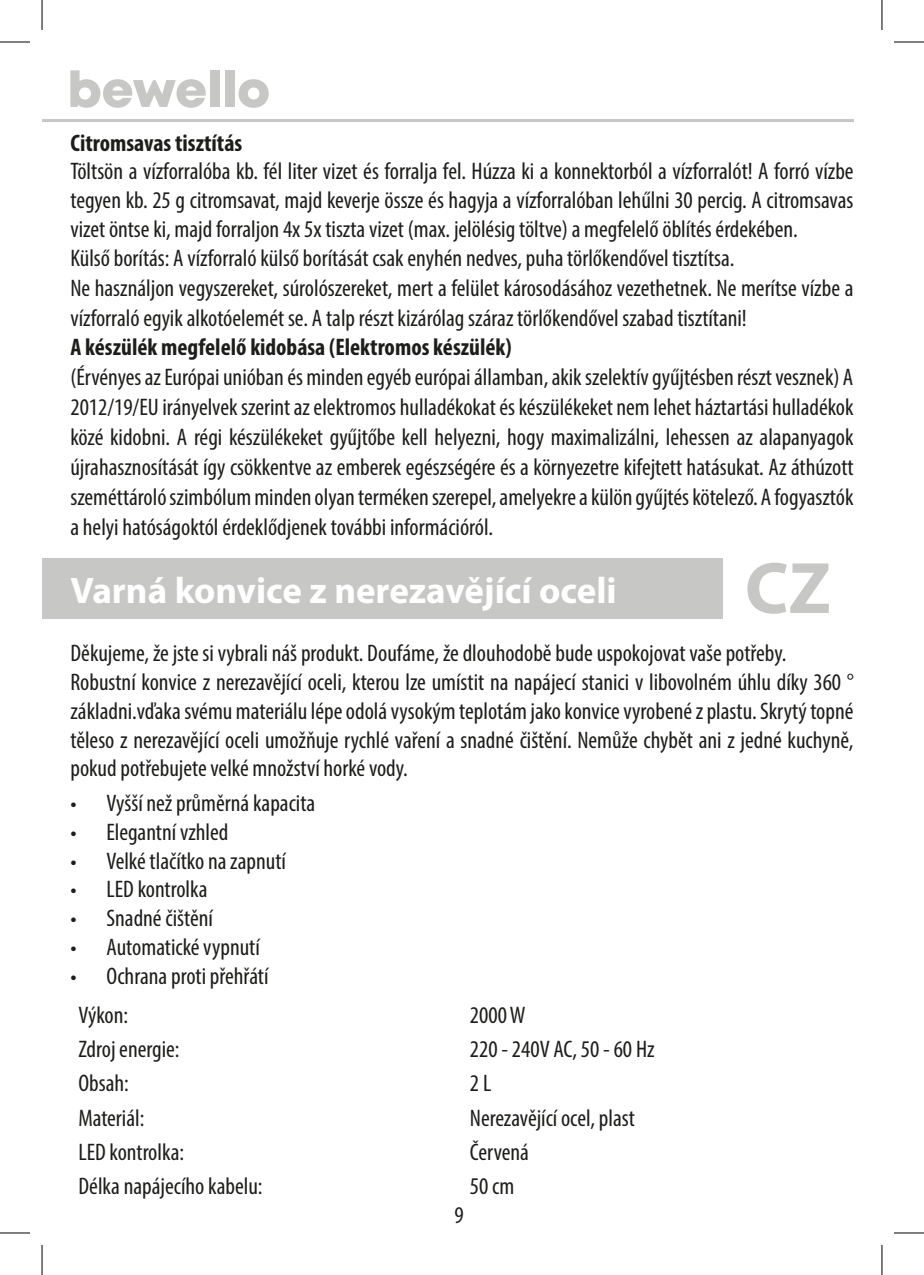
<style>
.page{position:relative;width:924px;height:1275px;background:#fff}
.page>*{position:absolute;margin:0;border:0;box-sizing:border-box;transform-origin:0 0}
.t1{font:700 73.4px "Myriad Pro";color:#c7c7c6}
.t2{font:700 37px "Myriad Pro";color:#fff}
.t3{font:condensed 24px/29.2px "Myriad Pro";color:#1d1d1b}
.t4{font:700 condensed 24px "Myriad Pro";color:#1d1d1b}
</style>
<div class="page">
<hr style="left:42px;top:119px;width:811px;height:2px;background:#c7c7c6">
<svg style="left:70px;top:70px;width:136px;height:38px"></svg>
<div style="left:210px;top:70px;width:9px;height:37px;background:#c7c7c6"></div>
<div style="left:225px;top:70px;width:9px;height:37px;background:#c7c7c6"></div>
<svg style="left:238px;top:79px;width:30px;height:29px"></svg>
<div style="left:42px;top:558px;width:680px;height:61px;background:#c7c7c6"></div>
<hr style="left:0;top:42px;width:30px;height:1px;background:#000">
<hr style="left:893px;top:42px;width:30px;height:1px;background:#000">
<hr style="left:0;top:1232px;width:30px;height:1px;background:#000">
<hr style="left:893px;top:1232px;width:30px;height:1px;background:#000">
<hr style="left:42px;top:0;width:1px;height:30px;background:#000">
<hr style="left:42px;top:1245px;width:1px;height:30px;background:#000">
<hr style="left:881px;top:0;width:1px;height:30px;background:#000">
<hr style="left:881px;top:1245px;width:1px;height:30px;background:#000">
<p class="t4" style="left:70px;top:128px;width:173px">Citromsavas tisztítás</p>
<p class="t3" style="left:70px;top:157px;width:784px">Töltsön a vízforralóba kb. fél liter vizet és forralja fel. Húzza ki a konnektorból a vízforralót! A forró vízbe tegyen kb. 25 g citromsavat, majd keverje össze és hagyja a vízforralóban lehűlni 30 percig. A citromsavas vizet öntse ki, majd forraljon 4x 5x tiszta vizet (max. jelölésig töltve) a megfelelő öblítés érdekében.<br>Külső borítás: A vízforraló külső borítását csak enyhén nedves, puha törlőkendővel tisztítsa.<br>Ne használjon vegyszereket, súrolószereket, mert a felület károsodásához vezethetnek. Ne merítse vízbe a vízforraló egyik alkotóelemét se. A talp részt kizárólag száraz törlőkendővel szabad tisztítani!</p>
<p class="t4" style="left:70px;top:332px;width:442px">A készülék megfelelő kidobása (Elektromos készülék)</p>
<p class="t3" style="left:70px;top:361px;width:784px;line-height:30px;text-align:justify">(Érvényes az Európai unióban és minden egyéb európai államban, akik szelektív gyűjtésben részt vesznek) A 2012/19/EU irányelvek szerint az elektromos hulladékokat és készülékeket nem lehet háztartási hulladékok közé kidobni. A régi készülékeket gyűjtőbe kell helyezni, hogy maximalizálni, lehessen az alapanyagok újrahasznosítását így csökkentve az emberek egészségére és a környezetre kifejtett hatásukat. Az áthúzott szeméttároló szimbólum minden olyan terméken szerepel, amelyekre a külön gyűjtés kötelező. A fogyasztók a helyi hatóságoktól érdeklődjenek további információról.</p>
<h2 class="t2" style="left:70px;top:566px;width:547px">Varná konvice z nerezavějící oceli</h2>
<h1 class="t1" style="left:744px;top:540px;width:88px">CZ</h1>
<p class="t3" style="left:70px;top:638px;width:784px">Děkujeme, že jste si vybrali náš produkt. Doufáme, že dlouhodobě bude uspokojovat vaše potřeby.<br>Robustní konvice z nerezavějící oceli, kterou lze umístit na napájecí stanici v libovolném úhlu díky 360 ° základni.vďaka svému materiálu lépe odolá vysokým teplotám jako konvice vyrobené z plastu. Skrytý topné těleso z nerezavějící oceli umožňuje rychlé vaření a snadné čištění. Nemůže chybět ani z jedné kuchyně, pokud potřebujete velké množství horké vody.</p>
<p class="t3" style="left:70px;top:788px;width:246px">• Vyšší než průměrná kapacita</p>
<p class="t3" style="left:70px;top:817px;width:159px">• Elegantní vzhled</p>
<p class="t3" style="left:70px;top:845px;width:217px">• Velké tlačítko na zapnutí</p>
<p class="t3" style="left:70px;top:874px;width:138px">• LED kontrolka</p>
<p class="t3" style="left:70px;top:903px;width:144px">• Snadné čištění</p>
<p class="t3" style="left:70px;top:932px;width:191px">• Automatické vypnutí</p>
<p class="t3" style="left:78px;top:955px;width:191px;line-height:39.6px;text-indent:-8px">• Ochrana proti přehřátí<br>Výkon:</p>
<p class="t3" style="left:470px;top:1000px;width:57px">2000 W</p>
<p class="t3" style="left:78px;top:1034px;width:102px">Zdroj energie:</p>
<p class="t3" style="left:470px;top:1034px;width:186px">220 - 240V AC, 50 - 60 Hz</p>
<p class="t3" style="left:78px;top:1068px;width:52px">Obsah:</p>
<p class="t3" style="left:470px;top:1068px;width:23px">2 L</p>
<p class="t3" style="left:78px;top:1102px;width:67px">Materiál:</p>
<p class="t3" style="left:470px;top:1102px;width:166px">Nerezavějící ocel, plast</p>
<p class="t3" style="left:78px;top:1136px;width:107px">LED kontrolka:</p>
<p class="t3" style="left:470px;top:1136px;width:60px">Červená</p>
<p class="t3" style="left:78px;top:1170px;width:186px">Délka napájecího kabelu:</p>
<p class="t3" style="left:470px;top:1170px;width:46px">50 cm</p>
<p class="t3" style="left:454px;top:1200px;width:11px">9</p>
</div>
